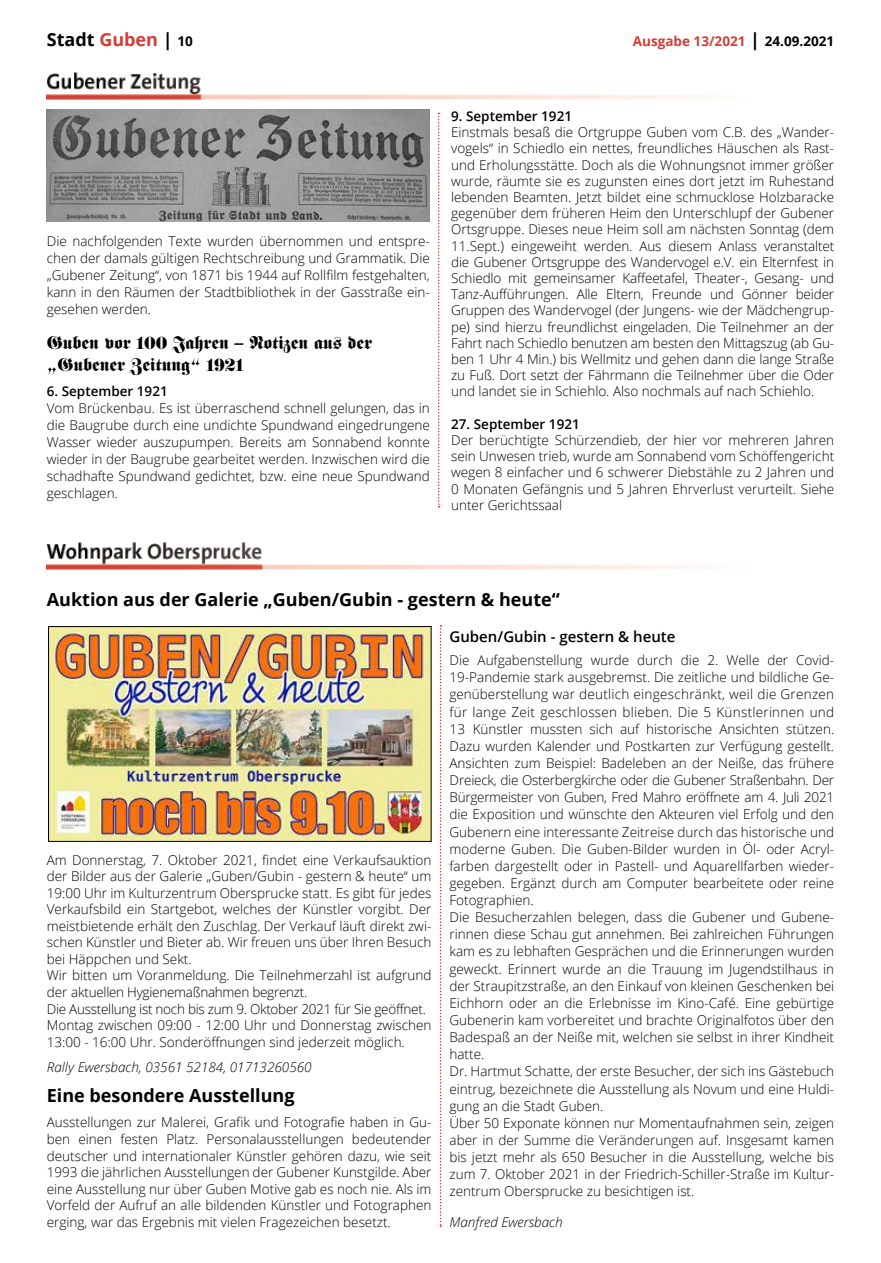
<style>
.page{position:relative;width:881px;height:1263px;background:#fff}
.page>*{position:absolute;margin:0;border:0;box-sizing:border-box;transform-origin:0 0}
.t1{font:700 18px "Open Sans";color:#000}
.t2{font:18px/22.2px "Fette Fraktur";color:#000}
.t3{font:600 15px "Open Sans";color:#000}
.t4{font:300 13.5px/17.1px "Open Sans";color:#000;text-align:justify}
.t5{font:italic 300 13.5px "Open Sans";color:#000}
.t6{font:600 13.5px "Open Sans";color:#000}
.t7{font:700 13.5px "Open Sans";color:#d13e37}
.s1{color:#d13e37}
.s2{font-size:13.5px}
.s3{font-size:18px;color:#000}
.s4{color:#000}
</style>
<div class="page">
<img style="left:47px;top:72px;width:660px;height:28px">
<img style="left:47px;top:109px;width:382px;height:113px">
<img style="left:47px;top:543px;width:660px;height:27px">
<img style="left:50px;top:628px;width:379px;height:212px">
<div style="left:48px;top:626px;width:383px;height:216px;border:1px solid #000"></div>
<svg style="left:438px;top:113px;width:1px;height:394px"></svg>
<svg style="left:439px;top:625px;width:2px;height:602px"></svg>
<h1 class="t1" style="left:47px;top:27px;width:147px">Stadt <span class="s1">Guben</span> | <span class="s2">10</span></h1>
<p class="t7" style="left:632px;top:32px;width:203px">Ausgabe 13/2021 <span class="s3">|</span> <span class="s4">24.09.2021</span></p>
<p class="t4" style="left:47px;top:233px;width:384px">Die nachfolgenden Texte wurden übernommen und entspre&shy;chen der damals gültigen Rechtschreibung und Grammatik. Die „Gubener Zeitung“, von 1871 bis 1944 auf Rollfilm festgehalten, kann in den Räumen der Stadtbibliothek in der Gasstraße ein&shy;gesehen werden.</p>
<h1 class="t2" style="left:47px;top:332px;width:327px">Guben vor 100 Jahren – Notizen aus der „Gubener Zeitung“ 1921</h1>
<p class="t6" style="left:47px;top:382px;width:122px">6. September 1921</p>
<p class="t4" style="left:47px;top:400px;width:384px">Vom Brückenbau. Es ist überraschend schnell gelungen, das in die Baugrube durch eine undichte Spundwand eingedrungene Wasser wieder auszupumpen. Bereits am Sonnabend konnte wieder in der Baugrube gearbeitet werden. Inzwischen wird die schadhafte Spundwand gedichtet, bzw. eine neue Spundwand geschlagen.</p>
<p class="t6" style="left:451px;top:107px;width:122px">9. September 1921</p>
<p class="t4" style="left:451px;top:124px;width:384px;line-height:16.2px">Einstmals besaß die Ortgruppe Guben vom C.B. des „Wander&shy;vogels“ in Schiedlo ein nettes, freundliches Häuschen als Rast&shy;und Erholungsstätte. Doch als die Wohnungsnot immer größer wurde, räumte sie es zugunsten eines dort jetzt im Ruhestand lebenden Beamten. Jetzt bildet eine schmucklose Holzbaracke gegenüber dem früheren Heim den Unterschlupf der Gubener Ortsgruppe. Dieses neue Heim soll am nächsten Sonntag (dem 11.Sept.) eingeweiht werden. Aus diesem Anlass veranstaltet die Gubener Ortsgruppe des Wandervogel e.V. ein Elternfest in Schiedlo mit gemeinsamer Kaffeetafel, Theater-, Gesang- und Tanz-Aufführungen. Alle Eltern, Freunde und Gönner beider Gruppen des Wandervogel (der Jungens- wie der Mädchengrup&shy;pe) sind hierzu freundlichst eingeladen. Die Teilnehmer an der Fahrt nach Schiedlo benutzen am besten den Mittagszug (ab Gu&shy;ben 1 Uhr 4 Min.) bis Wellmitz und gehen dann die lange Straße zu Fuß. Dort setzt der Fährmann die Teilnehmer über die Oder und landet sie in Schiehlo. Also nochmals auf nach Schiehlo.</p>
<p class="t6" style="left:451px;top:415px;width:130px">27. September 1921</p>
<p class="t4" style="left:451px;top:432px;width:384px;line-height:16.2px">Der berüchtigte Schürzendieb, der hier vor mehreren Jahren sein Unwesen trieb, wurde am Sonnabend vom Schöffengericht wegen 8 einfacher und 6 schwerer Diebstähle zu 2 Jahren und 0 Monaten Gefängnis und 5 Jahren Ehrverlust verurteilt. Siehe unter Gerichtssaal</p>
<h1 class="t1" style="left:47px;top:587px;width:514px">Auktion aus der Galerie „Guben/Gubin - gestern &amp; heute“</h1>
<p class="t4" style="left:47px;top:851px;width:386px;line-height:16.5px;text-align:left">Am Donnerstag, 7. Oktober 2021, findet eine Verkaufsauktion der Bilder aus der Galerie „Guben/Gubin - gestern &amp; heute“ um 19:00 Uhr im Kulturzentrum Obersprucke statt. Es gibt für jedes Verkaufsbild ein Startgebot, welches der Künstler vorgibt. Der meistbietende erhält den Zuschlag. Der Verkauf läuft direkt zwi&shy;schen Künstler und Bieter ab. Wir freuen uns über Ihren Besuch bei Häppchen und Sekt.<br>Wir bitten um Voranmeldung. Die Teilnehmerzahl ist aufgrund der aktuellen Hygienemaßnahmen begrenzt.<br>Die Ausstellung ist noch bis zum 9. Oktober 2021 für Sie geöffnet.<br>Montag zwischen 09:00 - 12:00 Uhr und Donnerstag zwischen 13:00 - 16:00 Uhr. Sonderöffnungen sind jederzeit möglich.</p>
<p class="t5" style="left:47px;top:1058px;width:266px">Rally Ewersbach, 03561 52184, 01713260560</p>
<h1 class="t1" style="left:47px;top:1083px;width:249px">Eine besondere Ausstellung</h1>
<p class="t4" style="left:47px;top:1114px;width:386px;line-height:16.5px">Ausstellungen zur Malerei, Grafik und Fotografie haben in Gu&shy;ben einen festen Platz. Personalausstellungen bedeutender deutscher und internationaler Künstler gehören dazu, wie seit 1993 die jährlichen Ausstellungen der Gubener Kunstgilde. Aber eine Ausstellung nur über Guben Motive gab es noch nie. Als im Vorfeld der Aufruf an alle bildenden Künstler und Fotographen erging, war das Ergebnis mit vielen Fragezeichen besetzt.</p>
<p class="t3" style="left:449px;top:626px;width:227px">Guben/Gubin - gestern &amp; heute</p>
<p class="t4" style="left:449px;top:651px;width:386px;text-align:left">Die Aufgabenstellung wurde durch die 2. Welle der Covid-19-Pandemie stark ausgebremst. Die zeitliche und bildliche Ge&shy;genüberstellung war deutlich eingeschränkt, weil die Grenzen für lange Zeit geschlossen blieben. Die 5 Künstlerinnen und 13 Künstler mussten sich auf historische Ansichten stützen.<br>Dazu wurden Kalender und Postkarten zur Verfügung gestellt.<br>Ansichten zum Beispiel: Badeleben an der Neiße, das frühere Dreieck, die Osterbergkirche oder die Gubener Straßenbahn. Der Bürgermeister von Guben, Fred Mahro eröffnete am 4. Juli 2021 die Exposition und wünschte den Akteuren viel Erfolg und den Gubenern eine interessante Zeitreise durch das historische und moderne Guben. Die Guben-Bilder wurden in Öl- oder Acryl&shy;farben dargestellt oder in Pastell- und Aquarellfarben wieder&shy;gegeben. Ergänzt durch am Computer bearbeitete oder reine Fotographien.<br>Die Besucherzahlen belegen, dass die Gubener und Gubene&shy;rinnen diese Schau gut annehmen. Bei zahlreichen Führungen kam es zu lebhaften Gesprächen und die Erinnerungen wurden geweckt. Erinnert wurde an die Trauung im Jugendstilhaus in der Straupitzstraße, an den Einkauf von kleinen Geschenken bei Eichhorn oder an die Erlebnisse im Kino-Café. Eine gebürtige Gubenerin kam vorbereitet und brachte Originalfotos über den Badespaß an der Neiße mit, welchen sie selbst in ihrer Kindheit hatte.<br>Dr. Hartmut Schatte, der erste Besucher, der sich ins Gästebuch eintrug, bezeichnete die Ausstellung als Novum und eine Huldi&shy;gung an die Stadt Guben.<br>Über 50 Exponate können nur Momentaufnahmen sein, zeigen aber in der Summe die Veränderungen auf. Insgesamt kamen bis jetzt mehr als 650 Besucher in die Ausstellung, welche bis zum 7. Oktober 2021 in der Friedrich-Schiller-Straße im Kultur&shy;zentrum Obersprucke zu besichtigen ist.</p>
<p class="t5" style="left:449px;top:1213px;width:115px">Manfred Ewersbach</p>
</div>
